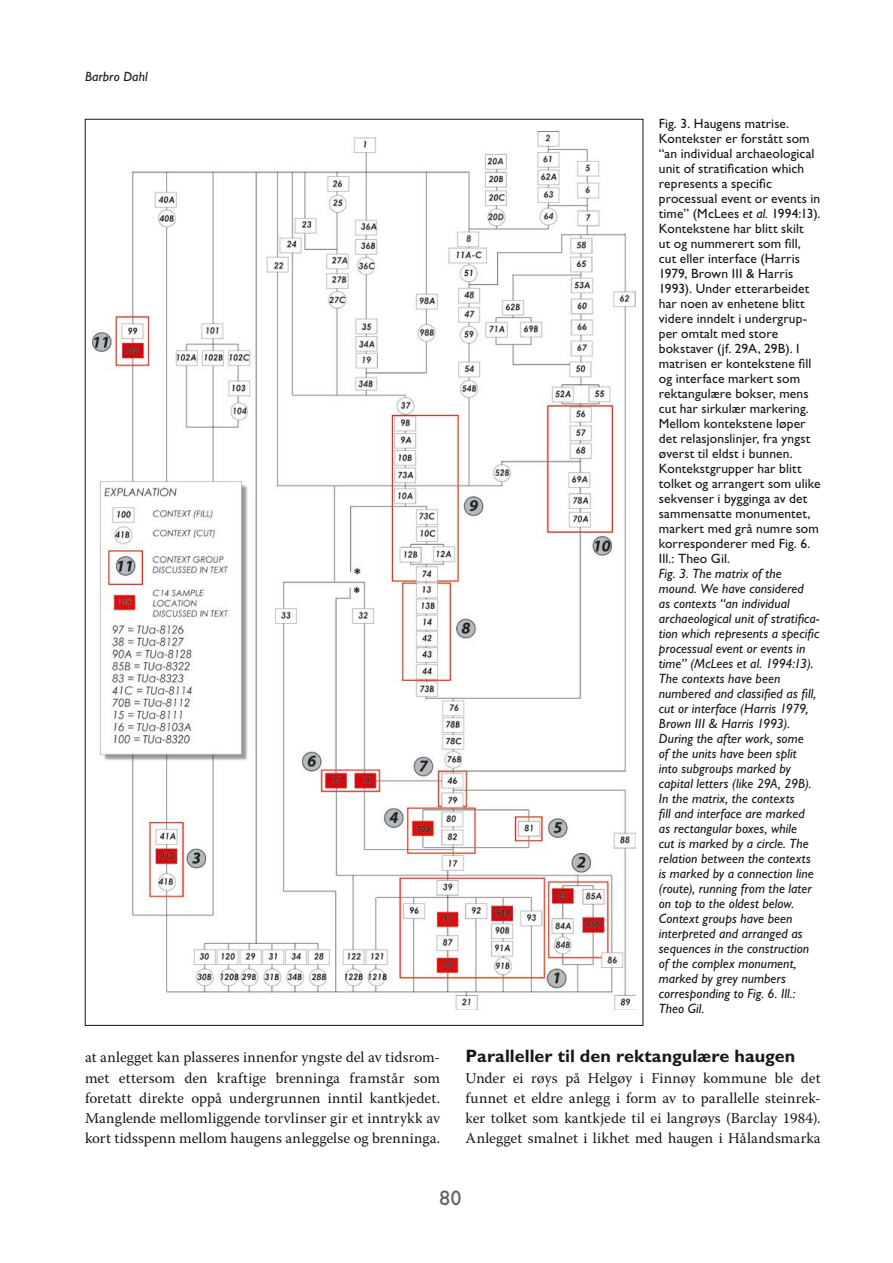
<style>
.page{position:relative;width:893px;height:1263px;background:#fff}
.page>*{position:absolute;margin:0;border:0;box-sizing:border-box;transform-origin:0 0}
.t1{font:21px "Gill Sans Std";color:#626261}
.mlm{font:700 18px "Gill Sans Std";letter-spacing:.005em;color:#181716}
.main{font:15px/20.2px "Warnock Pro";letter-spacing:.005em;color:#181716;text-align:justify}
.bilde{font:italic 13.5px/15px "Gill Sans Std";letter-spacing:.005em;color:#181716}
.bilde-2{font:13.5px/15px "Gill Sans Std";letter-spacing:.01em;color:#181716}
.s1{font-style:italic}
</style>
<div class="page">
<img style="left:92px;top:132px;width:544px;height:877px">
<p class="bilde" style="left:85px;top:69px;width:64px">Barbro Dahl</p>
<p class="bilde-2" style="left:659px;top:116px;width:163px">Fig. 3. Haugens matrise.<br>Kontekster er forstått som “an individual archaeological unit of stratification which represents a specific processual event or events in time” (McLees <span class="s1">et al.</span> 1994:13).<br>Kontekstene har blitt skilt<br>ut og nummerert som fill, cut eller interface (Harris<br>1979, Brown III &amp; Harris<br>1993). Under etterarbeidet har noen av enhetene blitt videre inndelt i undergrup&shy;per omtalt med store bokstaver (jf. 29A, 29B). I matrisen er kontekstene fill og interface markert som rektangulære bokser, mens cut har sirkulær markering.<br>Mellom kontekstene løper det relasjonslinjer, fra yngst øverst til eldst i bunnen.<br>Kontekstgrupper har blitt tolket og arrangert som ulike sekvenser i bygginga av det sammensatte monumentet, markert med grå numre som korresponderer med Fig. 6.<br>Ill.: Theo Gil.</p>
<p class="bilde" style="left:659px;top:566px;width:162px">Fig. 3. The matrix of the mound. We have considered<br>as contexts “an individual archaeological unit of stratifica&shy;tion which represents a specific processual event or events in time” (McLees et al. 1994:13).<br>The contexts have been numbered and classified as fill, cut or interface (Harris 1979,<br>Brown III &amp; Harris 1993).<br>During the after work, some<br>of the units have been split<br>into subgroups marked by capital letters (like 29A, 29B).<br>In the matrix, the contexts<br>fill and interface are marked<br>as rectangular boxes, while<br>cut is marked by a circle. The relation between the contexts is marked by a connection line (route), running from the later on top to the oldest below.<br>Context groups have been interpreted and arranged as sequences in the construction of the complex monument, marked by grey numbers corresponding to Fig. 6. Ill.:<br>Theo Gil.</p>
<p class="main" style="left:85px;top:1047px;width:357px">at anlegget kan plasseres innenfor yngste del av tidsrom&shy;met ettersom den kraftige brenninga framstår som foretatt direkte oppå undergrunnen inntil kantkjedet.<br>Manglende mellomliggende torvlinser gir et inntrykk av kort tidsspenn mellom haugens anleggelse og brenninga.</p>
<p class="mlm" style="left:466px;top:1046px;width:331px">Paralleller til den rektangulære haugen</p>
<p class="main" style="left:466px;top:1067px;width:357px">Under ei røys på Helgøy i Finnøy kommune ble det funnet et eldre anlegg i form av to parallelle steinrek&shy;ker tolket som kantkjede til ei langrøys (Barclay 1984).<br>Anlegget smalnet i likhet med haugen i Hålandsmarka</p>
<h1 class="t1" style="left:440px;top:1186px;width:23px">80</h1>
</div>
